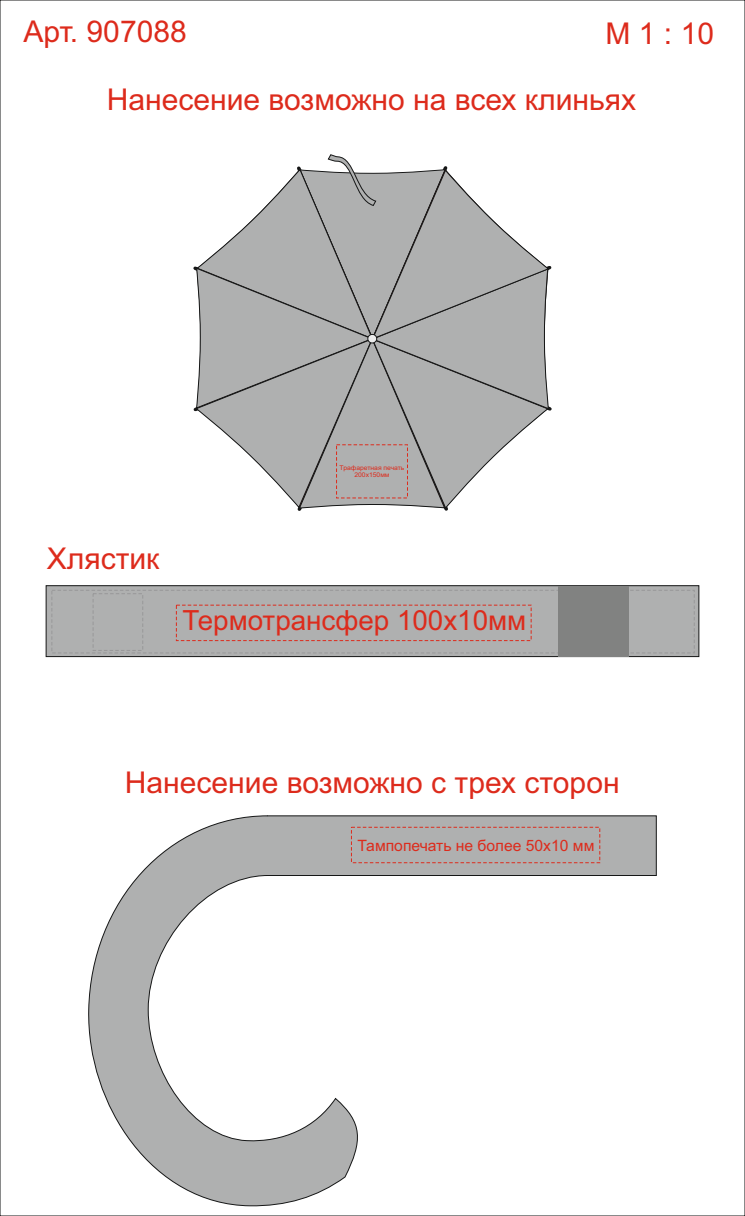
<style>
.page{position:relative;width:745px;height:1216px;background:#fff}
.page>*{position:absolute;margin:0;border:0;box-sizing:border-box;transform-origin:0 0}
.t1{font:30px "Arial";color:#dd2b1c}
.t2{font:27.75px "Arial";color:#dd2b1c}
.t3{font:15.62px "Arial";color:#dd2b1c}
.t4{font:6.5px/7.2px "Arial";color:#dd2b1c;text-align:center;scale:1.04 1}
</style>
<div class="page">
<svg style="left:88px;top:815px;width:568px;height:391px"></svg>
<div style="left:351px;top:826px;width:248px;height:37px;border:1px dashed #dd2b1c"></div>
<svg style="left:46px;top:585px;width:652px;height:72px;background:#a9aaaa"></svg>
<div style="left:51px;top:590px;width:643px;height:63px;border:1px dashed #989899"></div>
<div style="left:557px;top:586px;width:71px;height:71px;background:#818281"></div>
<div style="left:93px;top:593px;width:50px;height:57px;border:1px dashed #989899"></div>
<div style="left:176px;top:604px;width:355px;height:37px;border:1px dashed #dd2b1c"></div>
<svg style="left:193px;top:154px;width:359px;height:357px"></svg>
<p class="t1" style="left:23px;top:20px;width:165px">Арт. 907088</p>
<p class="t1" style="left:605px;top:22px;width:110px">М 1 : 10</p>
<p class="t1" style="left:107px;top:88px;width:530px">Нанесение возможно на всех клиньях</p>
<p class="t4" style="left:339px;top:464px;width:64px">Трафаретная печать<br>200х150мм</p>
<p class="t1" style="left:47px;top:547px;width:114px">Хлястик</p>
<p class="t2" style="left:182px;top:610px;width:345px">Термотрансфер 100х10мм</p>
<p class="t1" style="left:125px;top:770px;width:496px">Нанесение возможно с трех сторон</p>
<p class="t3" style="left:357px;top:839px;width:238px">Тампопечать не более 50х10 мм</p>
</div>
